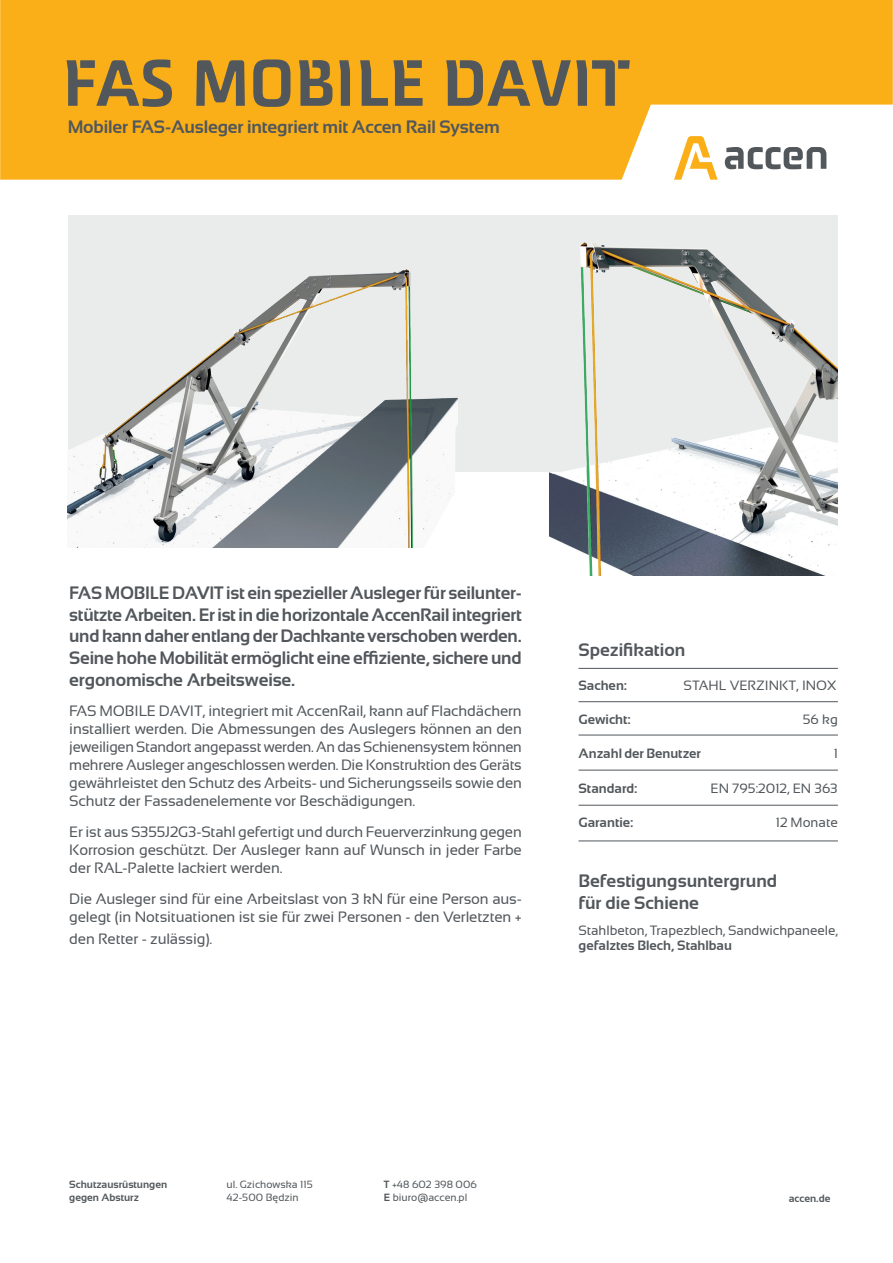
<style>
.page{position:relative;width:893px;height:1263px;background:#fff}
.page>*{position:absolute;margin:0;border:0;box-sizing:border-box;transform-origin:0 0}
.t1{font:67.5px "Accen";color:#52575b}
.t2{font:700 18px/21.6px "Sansation";letter-spacing:-.01em;color:#52575b;text-align:justify}
.t3{font:15px/18px "Sansation";letter-spacing:-.01em;color:#52575b;text-align:justify}
.t4{font:13.5px "Sansation";letter-spacing:-.005em;color:#52575b}
.t5{font:700 13.5px "Sansation";color:#52575b}
.t6{font:10.5px/13.2px "Sansation";color:#52575b}
.t7{font:700 10.5px/12.6px "Sansation";color:#52575b}
.s1{font-weight:700}
</style>
<div class="page">
<svg style="left:0;top:0;width:893px;height:180px;background:#f9b631"></svg>
<div style="left:68px;top:215px;width:770px;height:257px;background:#eaecec"></div>
<hr style="left:578px;top:805px;width:260px;height:1px;background:#52575b">
<hr style="left:578px;top:840px;width:260px;height:1px;background:#52575b">
<hr style="left:578px;top:735px;width:260px;height:1px;background:#52575b">
<hr style="left:578px;top:770px;width:260px;height:1px;background:#52575b">
<hr style="left:578px;top:701px;width:260px;height:1px;background:#52575b">
<hr style="left:578px;top:668px;width:260px;height:1px;background:#52575b">
<img style="left:68px;top:269px;width:389px;height:278px">
<img style="left:550px;top:176px;width:288px;height:399px">
<h1 class="t1" style="left:62px;top:44px;width:569px">FAS MOBILE DAVIT</h1>
<p class="t2" style="left:68px;top:116px;width:434px">Mobiler FAS-Ausleger integriert mit Accen Rail System</p>
<p class="t2" style="left:69px;top:582px;width:454px">FAS MOBILE DAVIT ist ein spezieller Ausleger für seilunter&shy;stützte Arbeiten. Er ist in die horizontale AccenRail integriert und kann daher entlang der Dachkante verschoben werden.<br>Seine hohe Mobilität ermöglicht eine effiziente, sichere und ergonomische Arbeitsweise.</p>
<p class="t3" style="left:69px;top:702px;width:454px">FAS MOBILE DAVIT, integriert mit AccenRail, kann auf Flachdächern installiert werden. Die Abmessungen des Auslegers können an den jeweiligen Standort angepasst werden. An das Schienensystem können mehrere Ausleger angeschlossen werden. Die Konstruktion des Geräts gewährleistet den Schutz des Arbeits- und Sicherungsseils sowie den Schutz der Fassadenelemente vor Beschädigungen.</p>
<p class="t3" style="left:69px;top:823px;width:454px">Er ist aus S355J2G3-Stahl gefertigt und durch Feuerverzinkung gegen Korrosion geschützt. Der Ausleger kann auf Wunsch in jeder Farbe der RAL-Palette lackiert werden.</p>
<p class="t3" style="left:69px;top:890px;width:454px">Die Ausleger sind für eine Arbeitslast von 3 kN für eine Person aus&shy;gelegt (in Notsituationen ist sie für zwei Personen - den Verletzten +</p>
<p class="t3" style="left:69px;top:929px;width:145px">den Retter - zulässig).</p>
<p class="t2" style="left:578px;top:638px;width:108px">Spezifikation</p>
<p class="t5" style="left:578px;top:678px;width:50px">Sachen:</p>
<p class="t4" style="left:684px;top:678px;width:154px">STAHL VERZINKT, INOX</p>
<p class="t5" style="left:578px;top:712px;width:54px">Gewicht:</p>
<p class="t4" style="left:803px;top:712px;width:36px">56 kg</p>
<p class="t5" style="left:578px;top:746px;width:124px">Anzahl der Benutzer</p>
<p class="t4" style="left:834px;top:746px;width:6px">1</p>
<p class="t5" style="left:578px;top:780px;width:60px">Standard:</p>
<p class="t4" style="left:711px;top:780px;width:129px">EN 795:2012, EN 363</p>
<p class="t5" style="left:578px;top:815px;width:56px">Garantie:</p>
<p class="t4" style="left:776px;top:815px;width:64px">12 Monate</p>
<p class="t2" style="left:578px;top:870px;width:200px">Befestigungsuntergrund für die Schiene</p>
<p class="t4" style="left:578px;top:923px;width:261px">Stahlbeton, Trapezblech, Sandwichpaneele,</p>
<p class="t5" style="left:578px;top:938px;width:155px">gefalztes Blech, Stahlbau</p>
<p class="t7" style="left:69px;top:1178px;width:99px">Schutzausrüstungen gegen Absturz</p>
<p class="t6" style="left:227px;top:1178px;width:88px">ul. Gzichowska 115<br>42-500 Będzin</p>
<p class="t6" style="left:384px;top:1178px;width:95px"><span class="s1">T</span> +48 602 398 006<br><span class="s1">E</span> biuro@accen.pl</p>
<p class="t7" style="left:789px;top:1192px;width:43px">accen.de</p>
</div>
